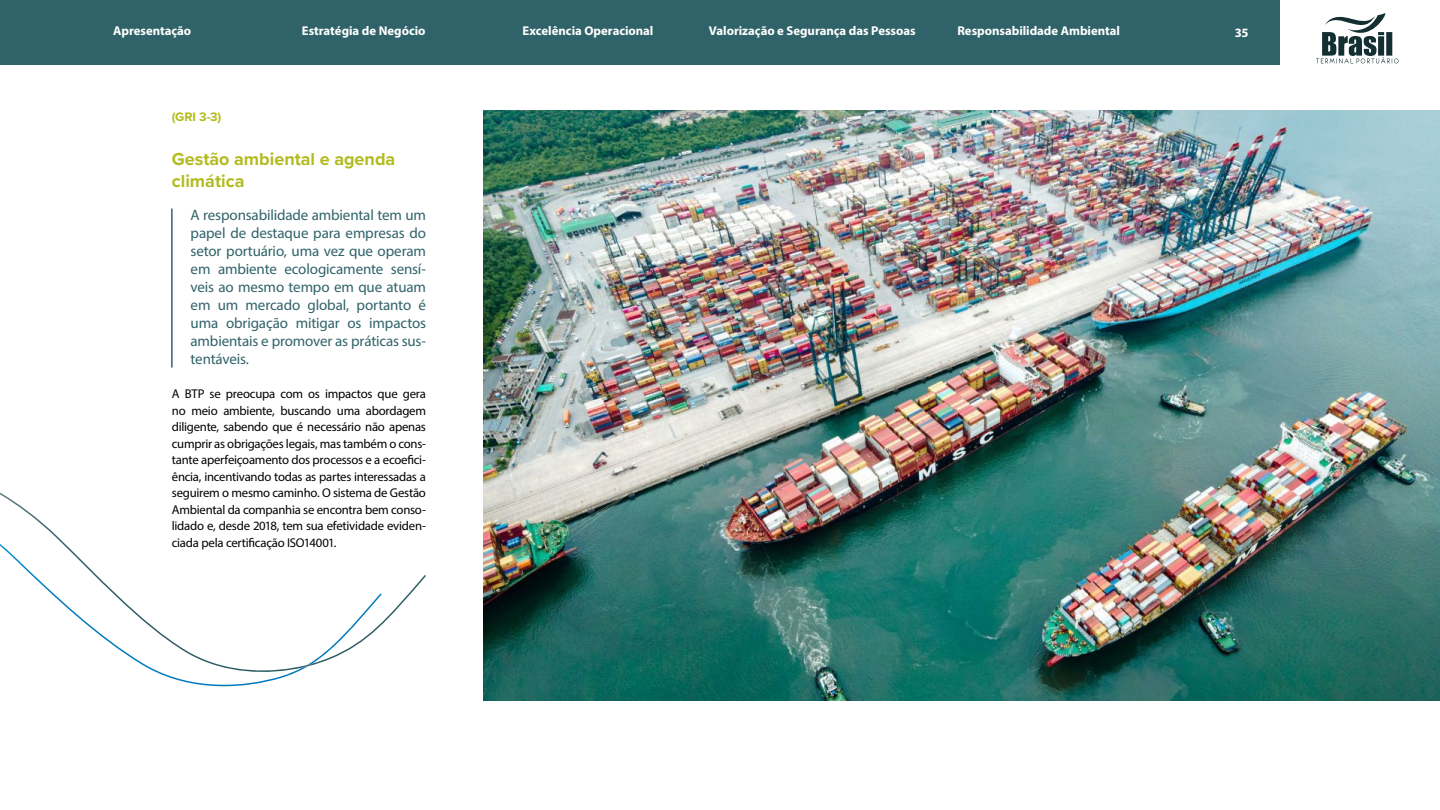
<style>
.page{position:relative;width:1440px;height:810px;background:#fff}
.page>*{position:absolute;margin:0;border:0;box-sizing:border-box;transform-origin:0 0}
.t1{font:700 18px/21.6px "Proxima Nova";color:#b2bb1e}
.t2{font:15px/18px "Myriad Pro";letter-spacing:-.015em;color:#306369;text-align:justify}
.t3{font:12.75px/16.5px "Myriad Pro";letter-spacing:-.02em;color:#000;text-align:justify}
.t4{font:700 12.75px "Myriad Pro";letter-spacing:-.005em;color:#fff}
.t5{font:700 12.75px "Proxima Nova";color:#b2bb1e}
</style>
<div class="page">
<div style="left:0;top:0;width:1279px;height:65px;background:#306369"></div>
<svg style="left:1316px;top:13px;width:83px;height:50px"></svg>
<hr style="left:171px;top:209px;width:2px;height:159px;background:#306369">
<img style="left:483px;top:111px;width:956px;height:589px">
<img style="left:163px;top:675px;width:127px;height:12px">
<img style="left:0;top:493px;width:426px;height:182px">
<svg style="left:302px;top:664px;width:10px;height:4px"></svg>
<p class="t4" style="left:113px;top:22px;width:80px">Apresentação</p>
<p class="t4" style="left:302px;top:22px;width:125px">Estratégia de Negócio</p>
<p class="t4" style="left:523px;top:22px;width:132px">Excelência Operacional</p>
<p class="t4" style="left:709px;top:22px;width:208px">Valorização e Segurança das Pessoas</p>
<p class="t4" style="left:957px;top:22px;width:164px">Responsabilidade Ambiental</p>
<p class="t4" style="left:1235px;top:25px;width:15px">35</p>
<p class="t5" style="left:172px;top:107px;width:51px">(GRI 3-3)</p>
<h1 class="t1" style="left:172px;top:148px;width:225px">Gestão ambiental e agenda climática</h1>
<p class="t2" style="left:191px;top:206px;width:237px">A responsabilidade ambiental tem um papel de destaque para empresas do setor portuário, uma vez que operam em ambiente ecologicamente sensí&shy;veis ao mesmo tempo em que atuam em um mercado global, portanto é uma obrigação mitigar os impactos ambientais e promover as práticas sus&shy;tentáveis.</p>
<p class="t3" style="left:172px;top:386px;width:256px">A BTP se preocupa com os impactos que gera no meio ambiente, buscando uma abordagem diligente, sabendo que é necessário não apenas cumprir as obrigações legais, mas também o cons&shy;tante aperfeiçoamento dos processos e a ecoefici&shy;ência, incentivando todas as partes interessadas a seguirem o mesmo caminho. O sistema de Gestão Ambiental da companhia se encontra bem conso&shy;lidado e, desde 2018, tem sua efetividade eviden&shy;ciada pela certificação ISO14001.</p>
</div>
